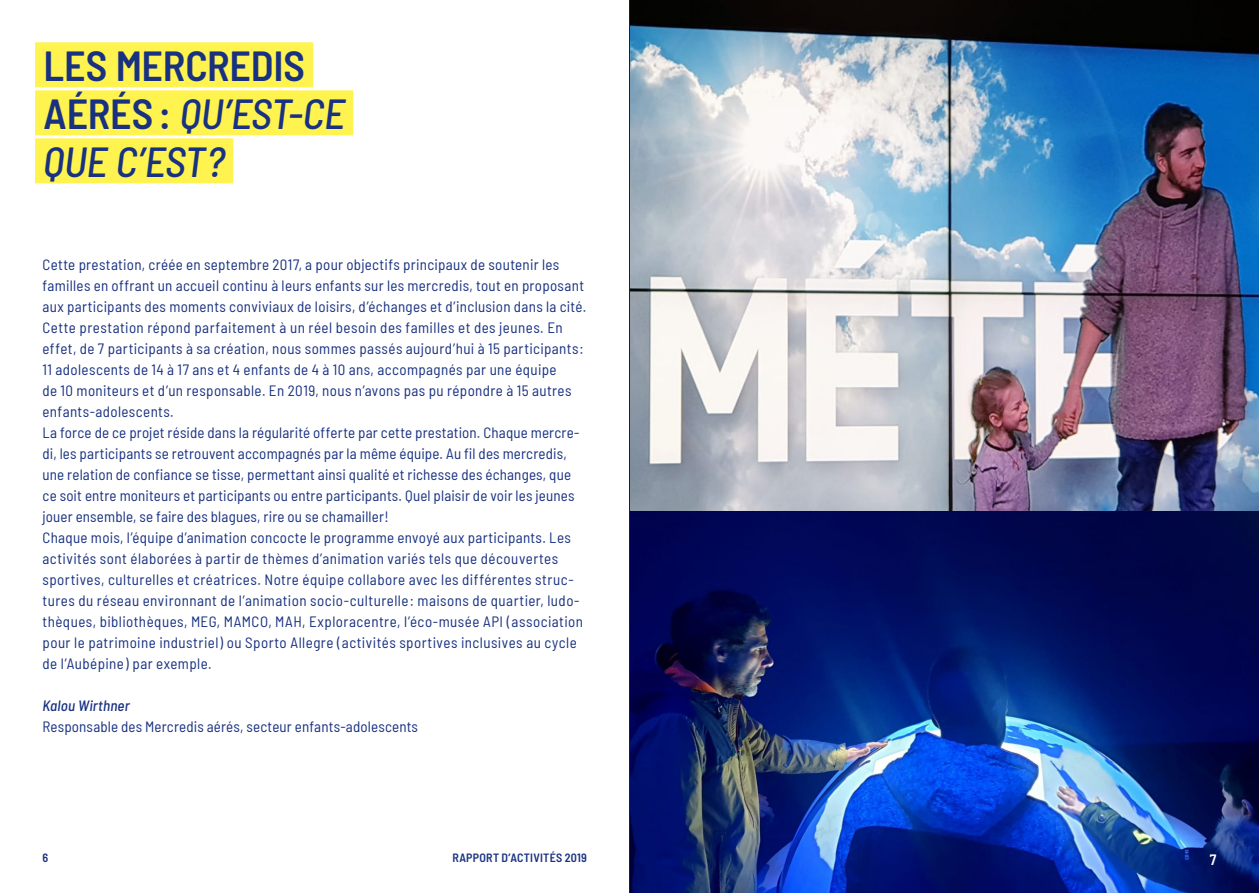
<style>
.page{position:relative;width:1259px;height:893px;background:#fff}
.page>*{position:absolute;margin:0;border:0;box-sizing:border-box;transform-origin:0 0}
.Titres_1{font:italic 500 semi-condensed 42px "Barlow";letter-spacing:-.015em;color:#183181}
.Titres_1-2{font:600 semi-condensed 42px "Barlow";letter-spacing:-.005em;color:#183181}
.Texte_courant{font:semi-condensed 15px/21px "Barlow";letter-spacing:.025em;color:#183181}
.Texte_courant-2{font:italic 500 semi-condensed 15px "Barlow";letter-spacing:.01em;color:#183181}
.t1{font:600 semi-condensed 15px "Barlow";color:#fff}
.t2{font:600 semi-condensed 12px "Barlow";letter-spacing:.02em;color:#183181}
.s1{font-weight:600;font-style:normal}
</style>
<div class="page">
<img style="left:630px;top:0;width:629px;height:893px">
<hr style="left:629px;top:0;width:1px;height:893px;background:#231f20">
<div style="left:35px;top:42px;width:278px;height:45px;background:#fff34f"></div>
<div style="left:35px;top:90px;width:318px;height:45px;background:#fff34f"></div>
<div style="left:35px;top:138px;width:198px;height:45px;background:#fff34f"></div>
<p class="Titres_1-2" style="left:43px;top:36px;width:263px">LES MERCREDIS</p>
<p class="Titres_1" style="left:43px;top:84px;width:303px"><span class="s1">AÉRÉS:</span> QU’EST-CE</p>
<p class="Titres_1" style="left:43px;top:132px;width:183px">QUE C’EST?</p>
<p class="Texte_courant" style="left:43px;top:253px;width:545px">Cette prestation, créée en septembre 2017, a pour objectifs principaux de soutenir les familles en offrant un accueil continu à leurs enfants sur les mercredis, tout en proposant aux participants des moments conviviaux de loisirs, d’échanges et d’inclusion dans la cité.</p>
<p class="Texte_courant" style="left:43px;top:316px;width:542px">Cette prestation répond parfaitement à un réel besoin des familles et des jeunes. En effet, de 7 participants à sa création, nous sommes passés aujourd’hui à 15 participants:<br>11 adolescents de 14 à 17 ans et 4 enfants de 4 à 10 ans, accompagnés par une équipe<br>de 10 moniteurs et d’un responsable. En 2019, nous n’avons pas pu répondre à 15 autres enfants-adolescents.</p>
<p class="Texte_courant" style="left:43px;top:421px;width:538px">La force de ce projet réside dans la régularité offerte par cette prestation. Chaque mercre&shy;di, les participants se retrouvent accompagnés par la même équipe. Au fil des mercredis, une relation de confiance se tisse, permettant ainsi qualité et richesse des échanges, que ce soit entre moniteurs et participants ou entre participants. Quel plaisir de voir les jeunes jouer ensemble, se faire des blagues, rire ou se chamailler!</p>
<p class="Texte_courant" style="left:43px;top:526px;width:542px">Chaque mois, l’équipe d’animation concocte le programme envoyé aux participants. Les activités sont élaborées à partir de thèmes d’animation variés tels que découvertes sportives, culturelles et créatrices. Notre équipe collabore avec les différentes struc&shy;tures du réseau environnant de l’animation socio-culturelle: maisons de quartier, ludo&shy;thèques, bibliothèques, MEG, MAMCO, MAH, Exploracentre, l’éco-musée API (association pour le patrimoine industriel) ou Sporto Allegre (activités sportives inclusives au cycle de l’Aubépine) par exemple.</p>
<p class="Texte_courant-2" style="left:43px;top:695px;width:89px">Kalou Wirthner</p>
<p class="Texte_courant" style="left:43px;top:715px;width:377px">Responsable des Mercredis aérés, secteur enfants-adolescents</p>
<p class="t2" style="left:43px;top:849px;width:7px">6</p>
<p class="t2" style="left:452px;top:849px;width:136px">RAPPORT D’ACTIVITÉS 2019</p>
<p class="t1" style="left:1209px;top:849px;width:8px">7</p>
</div>
